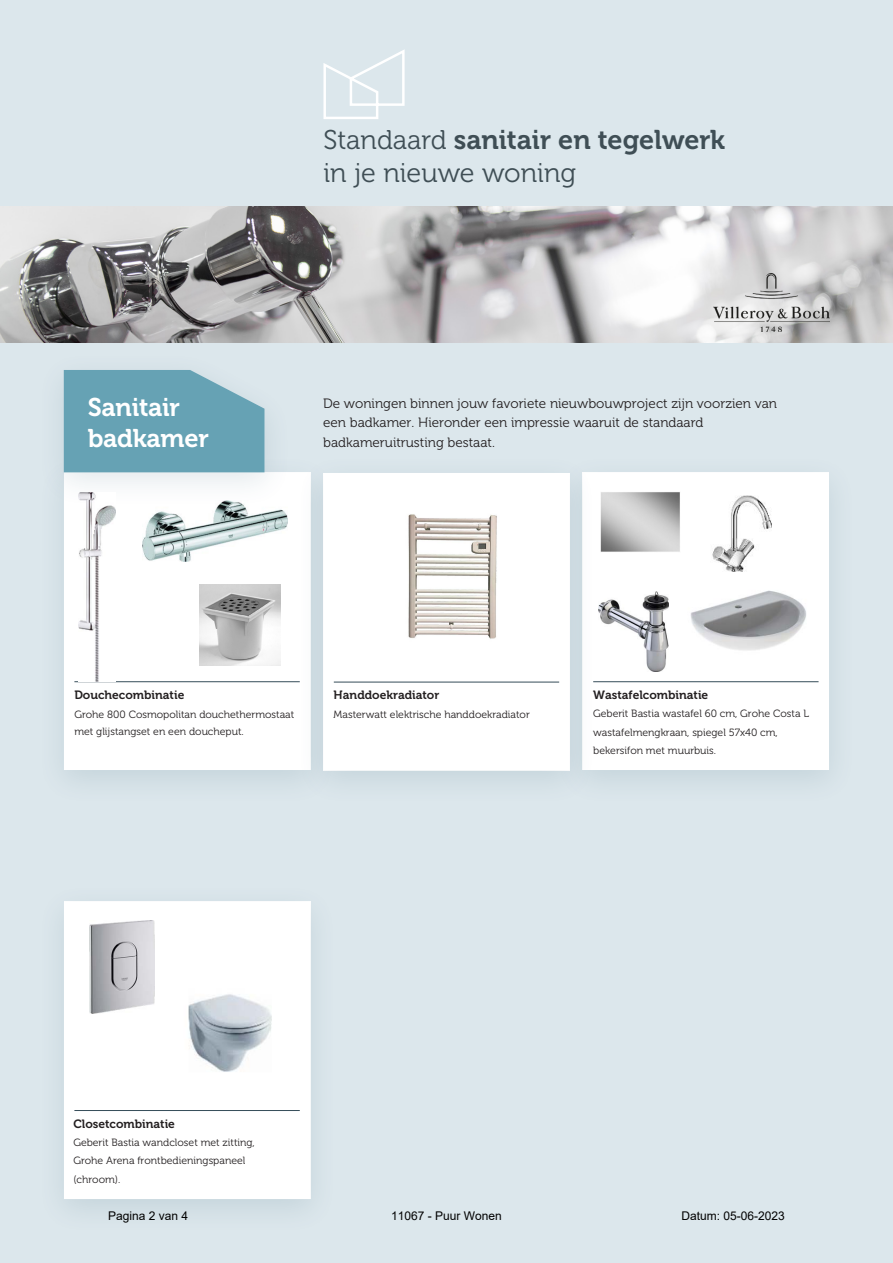
<style>
.page{position:relative;width:893px;height:1263px;background:#dce7ec}
.page>*{position:absolute;margin:0;border:0;box-sizing:border-box;transform-origin:0 0}
.t1{font:27px/32.4px "Museo 300";color:#3f4e55}
.t2{font:25.5px/31.5px "Museo 700";letter-spacing:-.01em;color:#fff}
.t3{font:13.5px/19.4px "Museo 300";color:#231f20}
.t4{font:12px "Museo 700";color:#231f20}
.t5{font:12px "Arial";color:#000}
.t6{font:10.5px/18px "Museo 300";color:#231f20}
.s1{font-family:"Museo 700"}
</style>
<div class="page">
<div style="left:36px;top:453px;width:302px;height:354px;background:#d8e3e9"></div>
<div style="left:64px;top:472px;width:231px;height:298px;background:#fff"></div>
<svg style="left:323px;top:49px;width:82px;height:70px"></svg>
<div style="left:64px;top:901px;width:246px;height:298px;background:#fff"></div>
<hr style="left:74px;top:681px;width:226px;height:1px;background:#364d59">
<hr style="left:74px;top:1110px;width:226px;height:1px;background:#364d59">
<img style="left:142px;top:509px;width:146px;height:52px">
<div style="left:554px;top:453px;width:303px;height:354px;background:#d8e4e9"></div>
<div style="left:598px;top:472px;width:231px;height:298px;background:#fff"></div>
<hr style="left:593px;top:681px;width:226px;height:1px;background:#364d59">
<div style="left:36px;top:350px;width:257px;height:159px;background:#456f82;opacity:.5"></div>
<div style="left:64px;top:370px;width:200px;height:102px;background:#66a2b4"></div>
<img style="left:0;top:206px;width:893px;height:136px">
<img style="left:79px;top:493px;width:37px;height:188px">
<img style="left:680px;top:583px;width:130px;height:77px">
<img style="left:704px;top:495px;width:76px;height:76px">
<img style="left:601px;top:491px;width:79px;height:62px">
<img style="left:172px;top:984px;width:106px;height:95px">
<img style="left:89px;top:920px;width:66px;height:93px">
<img style="left:598px;top:591px;width:71px;height:81px">
<img style="left:714px;top:273px;width:115px;height:58px">
<div style="left:295px;top:453px;width:303px;height:354px;background:#456f82;opacity:.5"></div>
<div style="left:323px;top:473px;width:247px;height:297px;background:#fff"></div>
<hr style="left:334px;top:682px;width:225px;height:1px;background:#364d59">
<img style="left:404px;top:510px;width:95px;height:132px">
<img style="left:199px;top:585px;width:81px;height:81px">
<p class="t2" style="left:88px;top:391px;width:123px">Sanitair badkamer</p>
<p class="t1" style="left:323px;top:124px;width:403px">Standaard <span class="s1">sanitair en tegelwerk </span>in je nieuwe woning</p>
<p class="t3" style="left:323px;top:394px;width:455px">De woningen binnen jouw favoriete nieuwbouwproject zijn voorzien van een badkamer. Hieronder een impressie waaruit de standaard badkameruitrusting bestaat.</p>
<p class="t4" style="left:74px;top:688px;width:111px">Douchecombinatie</p>
<p class="t6" style="left:74px;top:705px;width:221px">Grohe 800 Cosmopolitan douchethermostaat met glijstangset en een doucheput.</p>
<p class="t4" style="left:334px;top:688px;width:107px">Handdoekradiator</p>
<p class="t6" style="left:334px;top:705px;width:198px">Masterwatt elektrische handdoekradiator</p>
<p class="t4" style="left:593px;top:688px;width:117px">Wastafelcombinatie</p>
<p class="t6" style="left:593px;top:705px;width:217px">Geberit Bastia wastafel 60 cm, Grohe Costa L wastafelmengkraan, spiegel 57x40 cm, bekersifon met muurbuis.</p>
<p class="t4" style="left:73px;top:1117px;width:103px">Closetcombinatie</p>
<p class="t6" style="left:73px;top:1134px;width:183px">Geberit Bastia wandcloset met zitting,<br>Grohe Arena frontbedieningspaneel (chroom).</p>
<p class="t5" style="left:108px;top:1207px;width:82px">Pagina 2 van 4</p>
<p class="t5" style="left:391px;top:1207px;width:112px">11067 - Puur Wonen</p>
<p class="t5" style="left:682px;top:1207px;width:105px">Datum: 05-06-2023</p>
</div>
